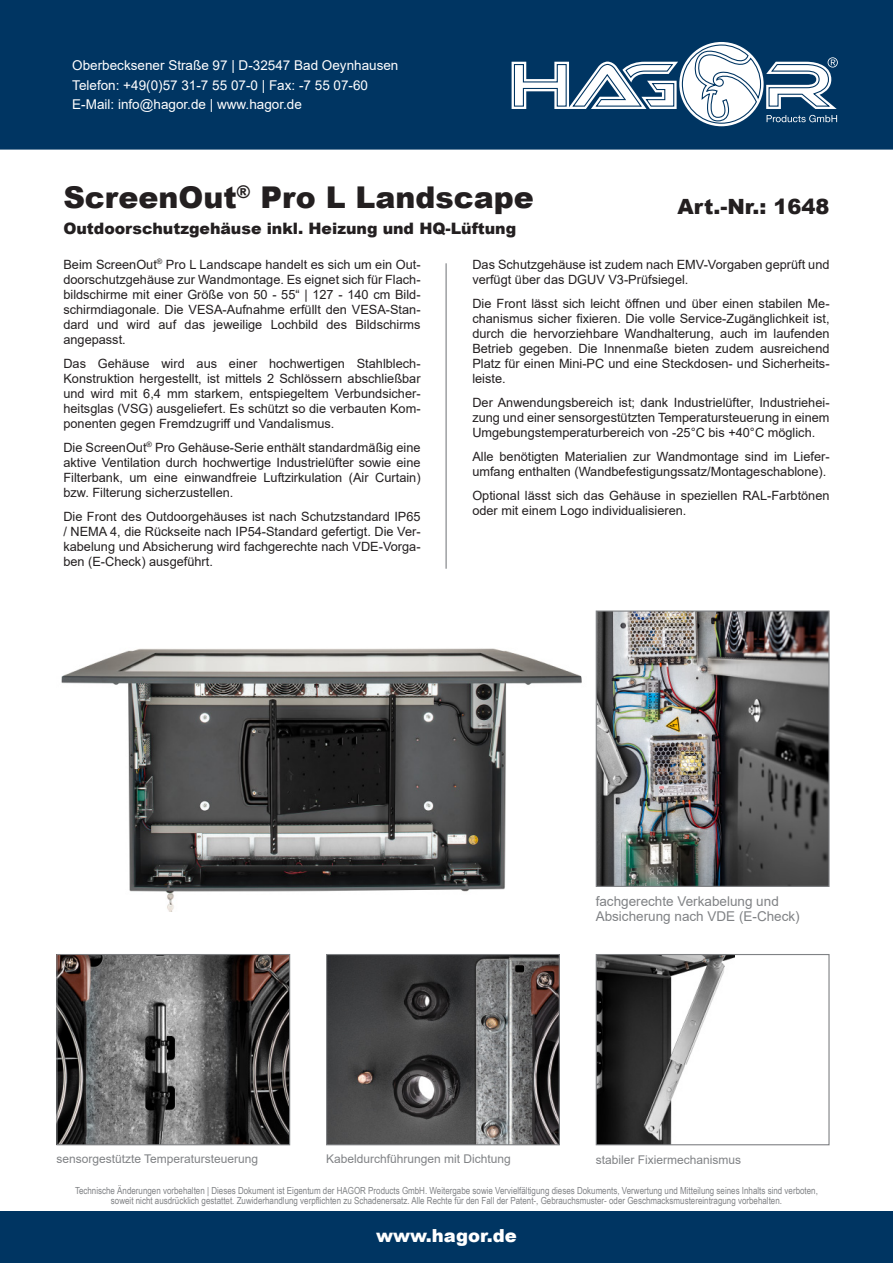
<style>
.page{position:relative;width:893px;height:1263px;background:#fff}
.page>*{position:absolute;margin:0;border:0;box-sizing:border-box;transform-origin:0 0}
.t1{font:900 30px "Arial";color:#231f20}
.t2{font:900 21px "Arial";color:#231f20}
.t3{font:900 18px "Arial";color:#fff}
.t4{font:900 15.75px "Arial";color:#231f20}
.t5{font:13.5px/19.5px "Arial";color:#fff}
.t6{font:13.5px/15px "Arial";color:#808285}
.t7{font:12.75px/15px "Arial";color:#231f20;text-align:justify}
.t8{font:12px "Arial";color:#808285}
.t9{font:9.75px/10.5px "Arial Narrow";color:#808285;text-align:center}
</style>
<div class="page">
<div style="left:0;top:1212px;width:893px;height:51px;background:#003562"></div>
<div style="left:0;top:0;width:893px;height:150px;background:#003562"></div>
<svg style="left:502px;top:39px;width:357px;height:92px"></svg>
<hr style="left:445px;top:263px;width:2px;height:306px;background:#9d9fa2">
<img style="left:61px;top:648px;width:521px;height:263px">
<img style="left:598px;top:612px;width:230px;height:273px">
<div style="left:596px;top:610px;width:234px;height:277px;border:1px solid #808285"></div>
<img style="left:598px;top:956px;width:137px;height:187px">
<div style="left:596px;top:954px;width:234px;height:191px;border:1px solid #808285"></div>
<img style="left:58px;top:956px;width:230px;height:187px">
<div style="left:56px;top:954px;width:234px;height:191px;border:1px solid #808285"></div>
<img style="left:328px;top:956px;width:230px;height:187px">
<div style="left:326px;top:954px;width:234px;height:191px;border:1px solid #808285"></div>
<p class="t5" style="left:72px;top:56px;width:328px">Oberbecksener Straße 97 | D-32547 Bad Oeynhausen<br>Telefon: +49(0)57 31-7 55 07-0 | Fax: -7 55 07-60<br>E-Mail: info@hagor.de | www.hagor.de</p>
<h1 class="t1" style="left:63px;top:176px;width:472px">ScreenOut<sup>®</sup> Pro L Landscape</h1>
<p class="t4" style="left:63px;top:217px;width:454px">Outdoorschutzgehäuse inkl. Heizung und HQ-Lüftung</p>
<p class="t7" style="left:63px;top:257px;width:359px">Beim ScreenOut<sup>®</sup> Pro L Landscape handelt es sich um ein Out&shy;doorschutzgehäuse zur Wandmontage. Es eignet sich für Flach&shy;bildschirme mit einer Größe von 50 - 55“ | 127 - 140 cm Bild&shy;schirmdiagonale. Die VESA-Aufnahme erfüllt den VESA-Stan&shy;dard und wird auf das jeweilige Lochbild des Bildschirms angepasst.</p>
<p class="t7" style="left:63px;top:356px;width:359px">Das Gehäuse wird aus einer hochwertigen Stahlblech-Konstruktion hergestellt, ist mittels 2 Schlössern abschließbar und wird mit 6,4 mm starkem, entspiegeltem Verbundsicher&shy;heitsglas (VSG) ausgeliefert. Es schützt so die verbauten Kom&shy;ponenten gegen Fremdzugriff und Vandalismus.</p>
<p class="t7" style="left:63px;top:440px;width:359px">Die ScreenOut<sup>®</sup> Pro Gehäuse-Serie enthält standardmäßig eine aktive Ventilation durch hochwertige Industrielüfter sowie eine Filterbank, um eine einwandfreie Luftzirkulation (Air Curtain) bzw. Filterung sicherzustellen.</p>
<p class="t7" style="left:63px;top:509px;width:359px">Die Front des Outdoorgehäuses ist nach Schutzstandard IP65 / NEMA 4, die Rückseite nach IP54-Standard gefertigt. Die Ver&shy;kabelung und Absicherung wird fachgerechte nach VDE-Vorga&shy;ben (E-Check) ausgeführt.</p>
<h2 class="t2" style="left:677px;top:191px;width:154px">Art.-Nr.: 1648</h2>
<p class="t7" style="left:472px;top:257px;width:359px">Das Schutzgehäuse ist zudem nach EMV-Vorgaben geprüft und verfügt über das DGUV V3-Prüfsiegel.</p>
<p class="t7" style="left:472px;top:296px;width:359px">Die Front lässt sich leicht öffnen und über einen stabilen Me&shy;chanismus sicher fixieren. Die volle Service-Zugänglichkeit ist, durch die hervorziehbare Wandhalterung, auch im laufenden Betrieb gegeben. Die Innenmaße bieten zudem ausreichend Platz für einen Mini-PC und eine Steckdosen- und Sicherheits&shy;leiste.</p>
<p class="t7" style="left:472px;top:395px;width:359px">Der Anwendungsbereich ist; dank Industrielüfter, Industriehei&shy;zung und einer sensorgestützten Temperatursteuerung in einem Umgebungstemperaturbereich von -25°C bis +40°C möglich.</p>
<p class="t7" style="left:472px;top:448px;width:359px">Alle benötigten Materialien zur Wandmontage sind im Liefer&shy;umfang enthalten (Wandbefestigungssatz/Montageschablone).</p>
<p class="t7" style="left:472px;top:487px;width:359px">Optional lässt sich das Gehäuse in speziellen RAL-Farbtönen oder mit einem Logo individualisieren.</p>
<p class="t6" style="left:596px;top:893px;width:206px">fachgerechte Verkabelung und<br>Absicherung nach VDE (E-Check)</p>
<p class="t8" style="left:56px;top:1151px;width:203px">sensorgestützte Temperatursteuerung</p>
<p class="t8" style="left:326px;top:1151px;width:186px">Kabeldurchführungen mit Dichtung</p>
<p class="t8" style="left:596px;top:1151px;width:147px">stabiler Fixiermechanismus</p>
<p class="t9" style="left:75px;top:1184px;width:744px">Technische Änderungen vorbehalten | Dieses Dokument ist Eigentum der HAGOR Products GmbH. Weitergabe sowie Vervielfältigung dieses Dokuments, Verwertung und Mitteilung seines Inhalts sind verboten, soweit nicht ausdrücklich gestattet. Zuwiderhandlung verpflichten zu Schadenersatz. Alle Rechte für den Fall der Patent-, Gebrauchsmuster- oder Geschmacksmustereintragung vorbehalten.</p>
<h3 class="t3" style="left:376px;top:1222px;width:142px">www.hagor.de</h3>
</div>
